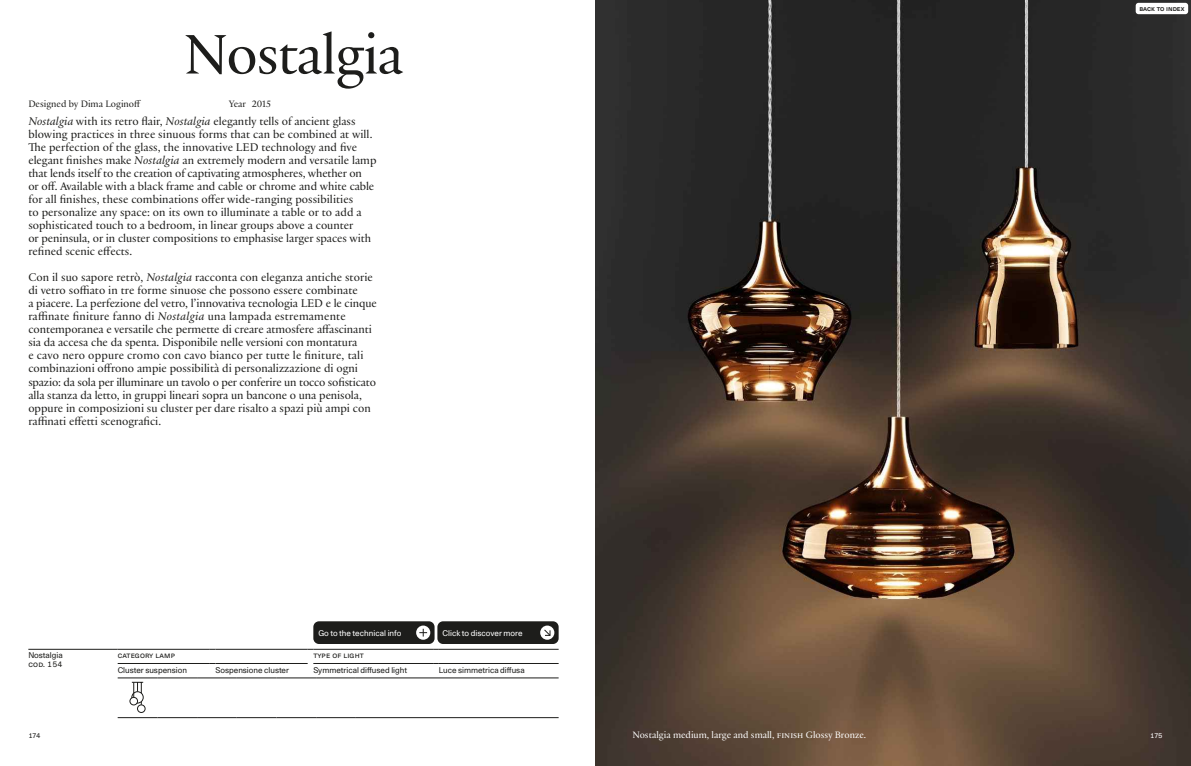
<style>
.page{position:relative;width:1191px;height:766px;background:#fff}
.page>*{position:absolute;margin:0;border:0;box-sizing:border-box;transform-origin:0 0}
.t1{font:60px "Practice";letter-spacing:-.02em;color:#1d1d1b}
.t2{font:12px/13px "Practice";color:#1d1d1b}
.t3{font:10px "Practice";color:#fff}
.t4{font:10px "Practice";color:#1d1d1b}
.t5{font:8px "Unica 77 LL";color:#1d1d1b}
.t6{font:8px "Unica 77 LL";letter-spacing:.005em;color:#fff}
.t7{font:8px "Neue Haas Unica Pro";letter-spacing:.02em;color:#1d1d1b}
.t8{font:500 7px "Neue Haas Unica Pro";color:#1d1d1b}
.t9{font:7px "Unica 77 LL";color:#1d1d1b}
.t10{font:7px "Unica 77 LL";color:#fff}
.s1{font-family:"Practice Regular Ita"}
.s2{font-family:"Unica 77 LL"}
</style>
<div class="page">
<img style="left:595px;top:0;width:596px;height:765px">
<hr style="left:28px;top:649px;width:84px;height:1px;background:#1d1d1b">
<hr style="left:118px;top:649px;width:92px;height:1px;background:#1d1d1b">
<hr style="left:215px;top:649px;width:93px;height:1px;background:#1d1d1b">
<hr style="left:313px;top:649px;width:120px;height:1px;background:#1d1d1b">
<hr style="left:439px;top:649px;width:119px;height:1px;background:#1d1d1b">
<hr style="left:118px;top:663px;width:92px;height:1px;background:#1d1d1b">
<hr style="left:215px;top:663px;width:93px;height:1px;background:#1d1d1b">
<hr style="left:313px;top:663px;width:120px;height:1px;background:#1d1d1b">
<hr style="left:439px;top:663px;width:119px;height:1px;background:#1d1d1b">
<hr style="left:118px;top:677px;width:39px;height:1px;background:#1d1d1b">
<hr style="left:157px;top:677px;width:40px;height:1px;background:#1d1d1b">
<hr style="left:197px;top:677px;width:40px;height:1px;background:#1d1d1b">
<hr style="left:237px;top:677px;width:39px;height:1px;background:#1d1d1b">
<hr style="left:276px;top:677px;width:40px;height:1px;background:#1d1d1b">
<hr style="left:316px;top:677px;width:40px;height:1px;background:#1d1d1b">
<hr style="left:356px;top:677px;width:202px;height:1px;background:#1d1d1b">
<hr style="left:118px;top:717px;width:39px;height:1px;background:#1d1d1b">
<hr style="left:157px;top:717px;width:40px;height:1px;background:#1d1d1b">
<hr style="left:197px;top:717px;width:40px;height:1px;background:#1d1d1b">
<hr style="left:237px;top:717px;width:39px;height:1px;background:#1d1d1b">
<hr style="left:276px;top:717px;width:40px;height:1px;background:#1d1d1b">
<hr style="left:316px;top:717px;width:40px;height:1px;background:#1d1d1b">
<hr style="left:356px;top:717px;width:202px;height:1px;background:#1d1d1b">
<div style="left:130px;top:697px;width:8px;height:7px;border:1px solid #1d1d1b;border-radius:50%"></div>
<div style="left:137px;top:704px;width:8px;height:8px;border:1px solid #1d1d1b;border-radius:50%"></div>
<svg style="left:132px;top:682px;width:11px;height:22px"></svg>
<div style="left:437px;top:621px;width:121px;height:22px;background:#1d1d1b;border-radius:6px"></div>
<svg style="left:540px;top:625px;width:14px;height:14px"></svg>
<svg style="left:544px;top:629px;width:6px;height:6px"></svg>
<div style="left:313px;top:621px;width:121px;height:22px;background:#1d1d1b;border-radius:6px"></div>
<svg style="left:416px;top:625px;width:14px;height:14px"></svg>
<svg style="left:419px;top:628px;width:8px;height:8px"></svg>
<div style="left:1135px;top:3px;width:53px;height:11px;background:#fff;border-radius:3px"></div>
<h1 class="t1" style="left:183px;top:15px;width:222px">Nostalgia</h1>
<p class="t4" style="left:28px;top:97px;width:114px">Designed by Dima Loginoff</p>
<p class="t4" style="left:229px;top:97px;width:44px">Year 2015</p>
<p class="t2" style="left:28px;top:115px;width:350px"><span class="s1">Nostalgia</span> with its retro flair, <span class="s1">Nostalgia</span> elegantly tells of ancient glass blowing practices in three sinuous forms that can be combined at will.<br>The perfection of the glass, the innovative LED technology and five elegant finishes make <span class="s1">Nostalgia</span> an extremely modern and versatile lamp that lends itself to the creation of captivating atmospheres, whether on<br>or off. Available with a black frame and cable or chrome and white cable for all finishes, these combinations offer wide-ranging possibilities<br>to personalize any space: on its own to illuminate a table or to add a sophisticated touch to a bedroom, in linear groups above a counter<br>or peninsula, or in cluster compositions to emphasise larger spaces with refined scenic effects.</p>
<p class="t2" style="left:28px;top:270px;width:350px">Con il suo sapore retrò, <span class="s1">Nostalgia</span> racconta con eleganza antiche storie di vetro soffiato in tre forme sinuose che possono essere combinate<br>a piacere. La perfezione del vetro, l’innovativa tecnologia LED e le cinque raffinate finiture fanno di <span class="s1">Nostalgia</span> una lampada estremamente contemporanea e versatile che permette di creare atmosfere affascinanti sia da accesa che da spenta. Disponibile nelle versioni con montatura<br>e cavo nero oppure cromo con cavo bianco per tutte le finiture, tali combinazioni offrono ampie possibilità di personalizzazione di ogni spazio: da sola per illuminare un tavolo o per conferire un tocco sofisticato alla stanza da letto, in gruppi lineari sopra un bancone o una penisola, oppure in composizioni su cluster per dare risalto a spazi più ampi con raffinati effetti scenografici.</p>
<p class="t5" style="left:28px;top:649px;width:36px">Nostalgia</p>
<p class="t7" style="left:28px;top:659px;width:36px">cod. <span class="s2">154</span></p>
<p class="t6" style="left:318px;top:627px;width:84px">Go to the technical info</p>
<p class="t6" style="left:442px;top:627px;width:82px">Click to discover more</p>
<p class="t7" style="left:118px;top:650px;width:59px">category lamp</p>
<p class="t7" style="left:313px;top:650px;width:52px">type of light</p>
<p class="t5" style="left:118px;top:665px;width:71px">Cluster suspension</p>
<p class="t5" style="left:215px;top:665px;width:75px">Sospensione cluster</p>
<p class="t5" style="left:313px;top:665px;width:95px">Symmetrical diffused light</p>
<p class="t5" style="left:439px;top:665px;width:87px">Luce simmetrica diffusa</p>
<p class="t8" style="left:1139px;top:4px;width:46px">back to index</p>
<p class="t9" style="left:28px;top:730px;width:14px">174</p>
<p class="t3" style="left:632px;top:727px;width:235px">Nostalgia medium, large and small, finish Glossy Bronze.</p>
<p class="t10" style="left:1150px;top:730px;width:14px">175</p>
</div>
